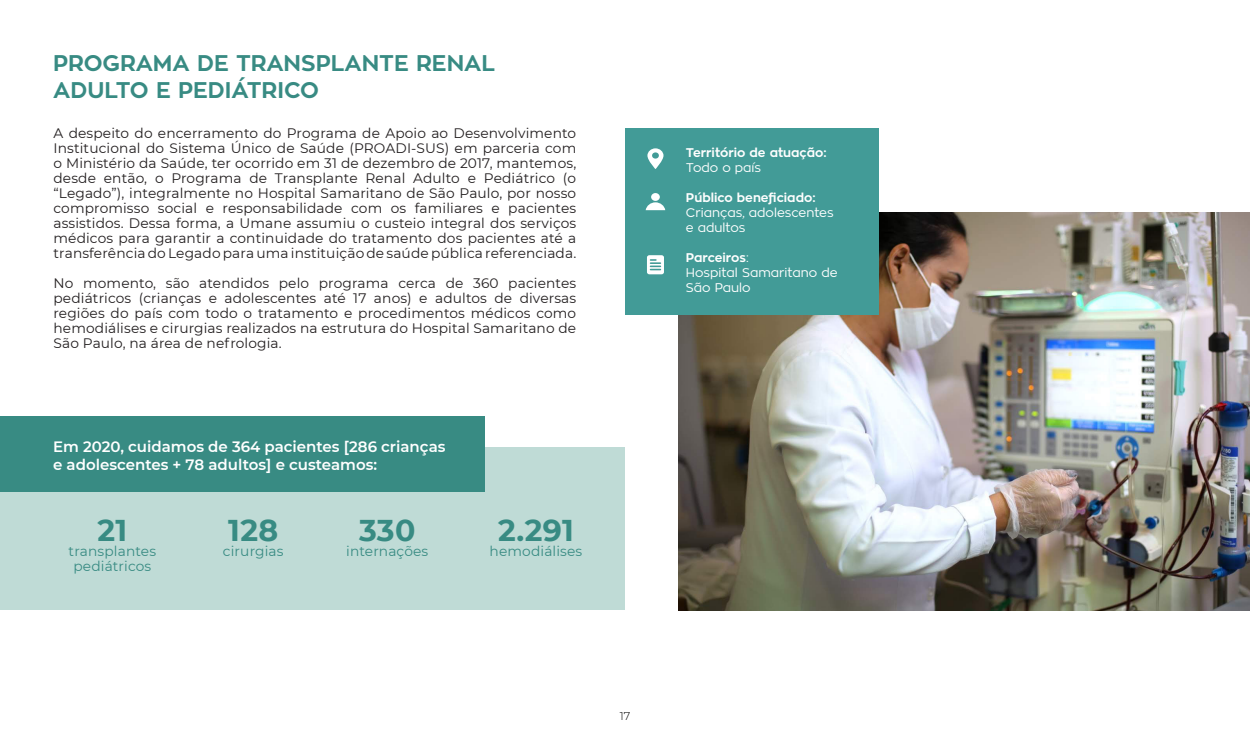
<style>
.page{position:relative;width:1250px;height:745px;background:#fff}
.page>*{position:absolute;margin:0;border:0;box-sizing:border-box;transform-origin:0 0}
.t1{font:700 30px "Montserrat";letter-spacing:.01em;color:#388b83}
.t2{font:700 22.5px/27px "Zona Pro";color:#388b83}
.t3{font:600 15px/18px "Montserrat";color:#fff}
.t4{font:13.75px/15px "Montserrat";letter-spacing:.01em;color:#231f20;text-align:justify}
.t5{font:13.75px/15px "Montserrat";letter-spacing:.01em;color:#388b83;text-align:center}
.t6{font:12.5px/15px "Zona Pro";color:#fefefe}
.t7{font:700 12.5px "Zona Pro";color:#fefefe}
.t8{font:300 11.25px "Montserrat";color:#000001}
.s1{font-weight:400}
</style>
<div class="page">
<img style="left:678px;top:212px;width:572px;height:397px">
<div style="left:625px;top:129px;width:254px;height:185px;background:#429b97"></div>
<div style="left:0;top:447px;width:625px;height:162px;background:#bfdbd6"></div>
<svg style="left:647px;top:148px;width:17px;height:21px"></svg>
<div style="left:651px;top:193px;width:9px;height:8px;background:#fff;border-radius:50%"></div>
<svg style="left:646px;top:202px;width:19px;height:8px"></svg>
<svg style="left:647px;top:255px;width:17px;height:19px"></svg>
<div style="left:0;top:416px;width:485px;height:75px;background:#388b83"></div>
<p class="t2" style="left:53px;top:50px;width:444px">PROGRAMA DE TRANSPLANTE RENAL<br>ADULTO E PEDIÁTRICO</p>
<p class="t4" style="left:54px;top:125px;width:524px">A despeito do encerramento do Programa de Apoio ao Desenvolvimento Institucional do Sistema Único de Saúde (PROADI-SUS) em parceria com o Ministério da Saúde, ter ocorrido em 31 de dezembro de 2017, mantemos, desde então, o Programa de Transplante Renal Adulto e Pediátrico (o “Legado”), integralmente no Hospital Samaritano de São Paulo, por nosso compromisso social e responsabilidade com os familiares e pacientes assistidos. Dessa forma, a Umane assumiu o custeio integral dos serviços médicos para garantir a continuidade do tratamento dos pacientes até a transferência do Legado para uma instituição de saúde pública referenciada.</p>
<p class="t4" style="left:54px;top:275px;width:524px">No momento, são atendidos pelo programa cerca de 360 pacientes pediátricos (crianças e adolescentes até 17 anos) e adultos de diversas regiões do país com todo o tratamento e procedimentos médicos como hemodiálises e cirurgias realizados na estrutura do Hospital Samaritano de São Paulo, na área de nefrologia.</p>
<p class="t3" style="left:53px;top:437px;width:394px">Em 2020, cuidamos de 364 pacientes [286 crianças e adolescentes + 78 adultos] e custeamos:</p>
<p class="t1" style="left:97px;top:508px;width:31px">21</p>
<p class="t5" style="left:69px;top:543px;width:89px">transplantes pediátricos</p>
<p class="t1" style="left:228px;top:508px;width:51px">128</p>
<p class="t5" style="left:223px;top:543px;width:62px">cirurgias</p>
<p class="t1" style="left:359px;top:508px;width:58px">330</p>
<p class="t5" style="left:346px;top:543px;width:84px">internações</p>
<p class="t1" style="left:498px;top:508px;width:77px">2.291</p>
<p class="t5" style="left:490px;top:543px;width:94px">hemodiálises</p>
<p class="t8" style="left:620px;top:708px;width:12px">17</p>
<p class="t7" style="left:686px;top:145px;width:142px">Território de atuação:</p>
<p class="t6" style="left:686px;top:160px;width:77px">Todo o país</p>
<p class="t7" style="left:686px;top:190px;width:131px">Público beneficiado:</p>
<p class="t6" style="left:686px;top:205px;width:149px">Crianças, adolescentes</p>
<p class="t6" style="left:686px;top:220px;width:61px">e adultos</p>
<p class="t7" style="left:686px;top:250px;width:64px">Parceiros<span class="s1">:</span></p>
<p class="t6" style="left:686px;top:265px;width:153px">Hospital Samaritano de<br>São Paulo</p>
</div>
